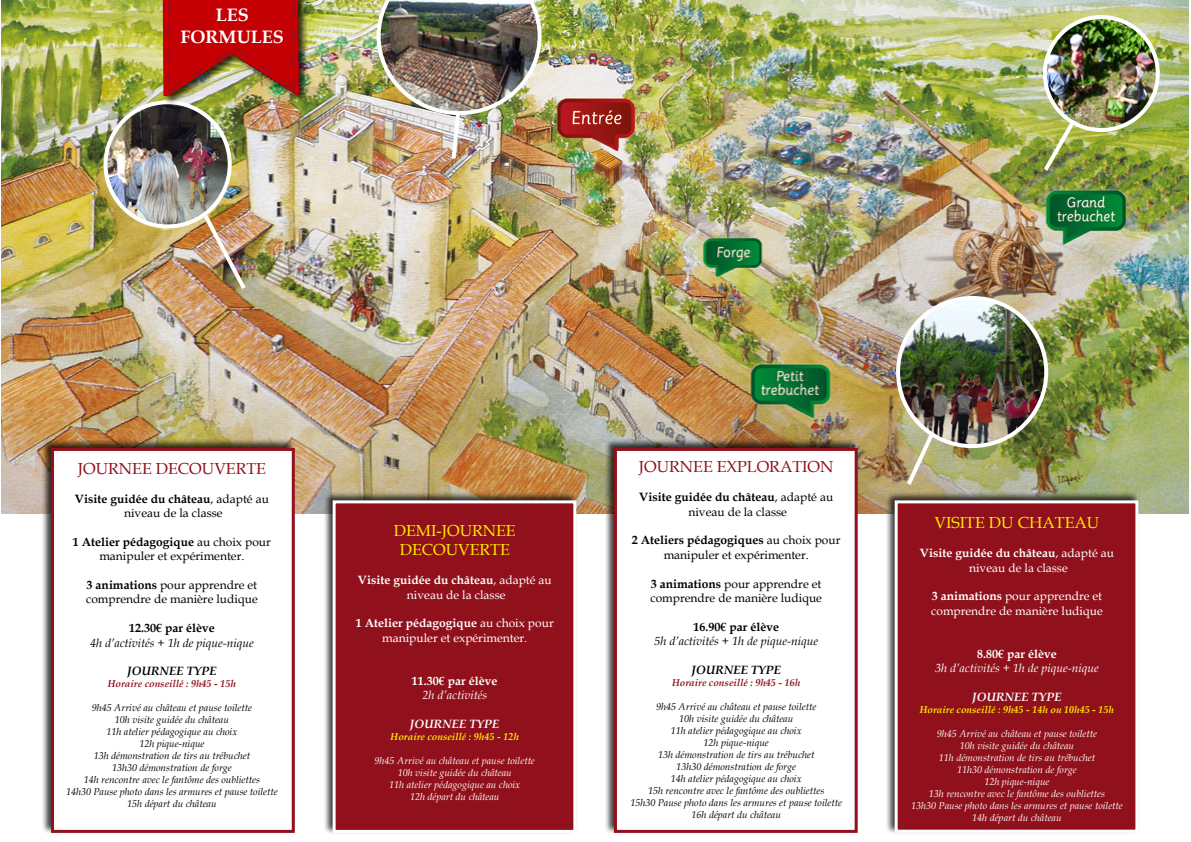
<style>
.page{position:relative;width:1191px;height:842px;background:#fff}
.page>*{position:absolute;margin:0;border:0;box-sizing:border-box;transform-origin:0 0}
.t1{font:700 18px/21.6px "Book Antiqua";color:#fff;text-align:center}
.t2{font:16px/19.2px "Book Antiqua";color:#ffed00;text-align:center}
.t3{font:16px "Book Antiqua";color:#90101b}
.t4{font:12px/14.4px "Book Antiqua";color:#000;text-align:center}
.t5{font:12px/14.4px "Book Antiqua";color:#fff;text-align:center}
.t6{font:italic 12px "Book Antiqua";color:#000}
.t7{font:italic 12px "Book Antiqua";color:#fff}
.t8{font:700 12px "Book Antiqua";color:#000}
.t9{font:700 12px "Book Antiqua";color:#fff}
.t10{font:italic 700 12px "Book Antiqua";color:#000}
.t11{font:italic 700 12px "Book Antiqua";color:#fff}
.t12{font:italic 10px/12px "Book Antiqua";color:#000;text-align:center}
.t13{font:italic 10px/12px "Book Antiqua";color:#fff;text-align:center}
.t14{font:italic 700 10px "Book Antiqua";color:#ffed00}
.t15{font:italic 700 10px "Book Antiqua";color:#90101b}
.s1{font-weight:700}
</style>
<div class="page">
<img style="left:1px;top:0;width:1187px;height:514px">
<img style="left:1044px;top:17px;width:113px;height:113px;border-radius:56px">
<div style="left:1042px;top:15px;width:117px;height:117px;border:4px solid #fff;border-radius:50%"></div>
<img style="left:898px;top:298px;width:148px;height:148px;border-radius:74px">
<div style="left:896px;top:296px;width:152px;height:152px;border:4px solid #fff;border-radius:50%"></div>
<img style="left:105px;top:102px;width:125px;height:124px;border-radius:62px">
<div style="left:103px;top:100px;width:129px;height:128px;border:4px solid #fff;border-radius:50%"></div>
<div style="left:41px;top:439px;width:254px;height:396px;background:#000;opacity:.75"></div>
<div style="left:51px;top:448px;width:244px;height:385px;background:#fff;border:3px solid #90101b"></div>
<div style="left:323px;top:491px;width:254px;height:343px;background:#000;opacity:.75"></div>
<div style="left:332px;top:500px;width:244px;height:333px;background:#90101b;border:3px solid #fff"></div>
<div style="left:604px;top:439px;width:254px;height:396px;background:#000;opacity:.75"></div>
<div style="left:614px;top:448px;width:243px;height:385px;background:#fff;border:3px solid #90101b"></div>
<div style="left:885px;top:491px;width:254px;height:343px;background:#000;opacity:.75"></div>
<div style="left:894px;top:500px;width:244px;height:333px;background:#90101b;border:3px solid #fff"></div>
<img style="left:200px;top:211px;width:49px;height:82px">
<img style="left:377px;top:0;width:164px;height:163px">
<svg style="left:903px;top:427px;width:34px;height:62px"></svg>
<img style="left:1040px;top:115px;width:39px;height:60px">
<div style="left:161px;top:0;width:147px;height:106px;background:#000;opacity:.75"></div>
<img style="left:163px;top:0;width:136px;height:96px">
<h1 class="t1" style="left:181px;top:4px;width:104px">LES<br>FORMULES</h1>
<h2 class="t3" style="left:78px;top:457px;width:190px">JOURNEE DECOUVERTE</h2>
<p class="t4" style="left:75px;top:491px;width:196px"><span class="s1">Visite guidée du château</span>, adapté au niveau de la classe</p>
<p class="t4" style="left:73px;top:534px;width:199px"><span class="s1">1 Atelier pédagogique</span> au choix pour manipuler et expérimenter.</p>
<p class="t4" style="left:86px;top:577px;width:173px;text-align:left"><span class="s1">3 animations</span> pour apprendre et comprendre de manière ludique</p>
<p class="t8" style="left:129px;top:620px;width:87px">12.30€ par élève</p>
<p class="t6" style="left:90px;top:634px;width:165px">4h d’activités + 1h de pique-nique</p>
<p class="t10" style="left:127px;top:663px;width:91px">JOURNEE TYPE</p>
<p class="t15" style="left:108px;top:677px;width:130px">Horaire conseillé : 9h45 - 15h</p>
<p class="t12" style="left:66px;top:702px;width:213px">9h45 Arrivé au château et pause toilette<br>10h visite guidée du château<br>11h atelier pédagogique au choix<br>12h pique-nique<br>13h démonstration de tirs au trébuchet<br>13h30 démonstration de forge<br>14h rencontre avec le fantôme des oubliettes<br>14h30 Pause photo dans les armures et pause toilette 15h départ du château</p>
<h2 class="t2" style="left:394px;top:521px;width:123px">DEMI-JOURNEE<br>DECOUVERTE</h2>
<p class="t5" style="left:358px;top:572px;width:196px"><span class="s1">Visite guidée du château</span>, adapté au niveau de la classe</p>
<p class="t5" style="left:356px;top:616px;width:199px"><span class="s1">1 Atelier pédagogique</span> au choix pour manipuler et expérimenter.</p>
<p class="t9" style="left:412px;top:673px;width:87px">11.30€ par élève</p>
<p class="t7" style="left:422px;top:687px;width:66px">2h d’activités</p>
<p class="t11" style="left:410px;top:716px;width:91px">JOURNEE TYPE</p>
<p class="t14" style="left:390px;top:730px;width:130px">Horaire conseillé : 9h45 - 12h</p>
<p class="t13" style="left:375px;top:754px;width:162px">9h45 Arrivé au château et pause toilette<br>10h visite guidée du château<br>11h atelier pédagogique au choix<br>12h départ du château</p>
<h2 class="t3" style="left:639px;top:456px;width:196px">JOURNEE EXPLORATION</h2>
<p class="t4" style="left:639px;top:490px;width:196px"><span class="s1">Visite guidée du château</span>, adapté au niveau de la classe</p>
<p class="t4" style="left:632px;top:533px;width:210px"><span class="s1">2 Ateliers pédagogiques</span> au choix pour manipuler et expérimenter.</p>
<p class="t4" style="left:650px;top:576px;width:173px;text-align:left"><span class="s1">3 animations</span> pour apprendre et comprendre de manière ludique</p>
<p class="t8" style="left:693px;top:618px;width:87px">16.90€ par élève</p>
<p class="t6" style="left:654px;top:633px;width:165px">5h d’activités + 1h de pique-nique</p>
<p class="t10" style="left:691px;top:661px;width:91px">JOURNEE TYPE</p>
<p class="t15" style="left:672px;top:676px;width:130px">Horaire conseillé : 9h45 - 16h</p>
<p class="t12" style="left:630px;top:700px;width:213px">9h45 Arrivé au château et pause toilette<br>10h visite guidée du château<br>11h atelier pédagogique au choix<br>12h pique-nique<br>13h démonstration de tirs au trébuchet<br>13h30 démonstration de forge<br>14h atelier pédagogique au choix<br>15h rencontre avec le fantôme des oubliettes<br>15h30 Pause photo dans les armures et pause toilette 16h départ du château</p>
<h2 class="t2" style="left:934px;top:513px;width:166px">VISITE DU CHATEAU</h2>
<p class="t5" style="left:920px;top:546px;width:196px"><span class="s1">Visite guidée du château</span>, adapté au niveau de la classe</p>
<p class="t5" style="left:931px;top:589px;width:173px;text-align:left"><span class="s1">3 animations</span> pour apprendre et comprendre de manière ludique</p>
<p class="t9" style="left:977px;top:646px;width:81px">8.80€ par élève</p>
<p class="t7" style="left:935px;top:660px;width:165px">3h d’activités + 1h de pique-nique</p>
<p class="t11" style="left:972px;top:689px;width:91px">JOURNEE TYPE</p>
<p class="t14" style="left:919px;top:703px;width:196px">Horaire conseillé : 9h45 - 14h ou 10h45 - 15h</p>
<p class="t13" style="left:911px;top:728px;width:213px">9h45 Arrivé au château et pause toilette<br>10h visite guidée du château<br>11h démonstration de tirs au trébuchet<br>11h30 démonstration de forge<br>12h pique-nique<br>13h rencontre avec le fantôme des oubliettes<br>13h30 Pause photo dans les armures et pause toilette 14h départ du château</p>
</div>
